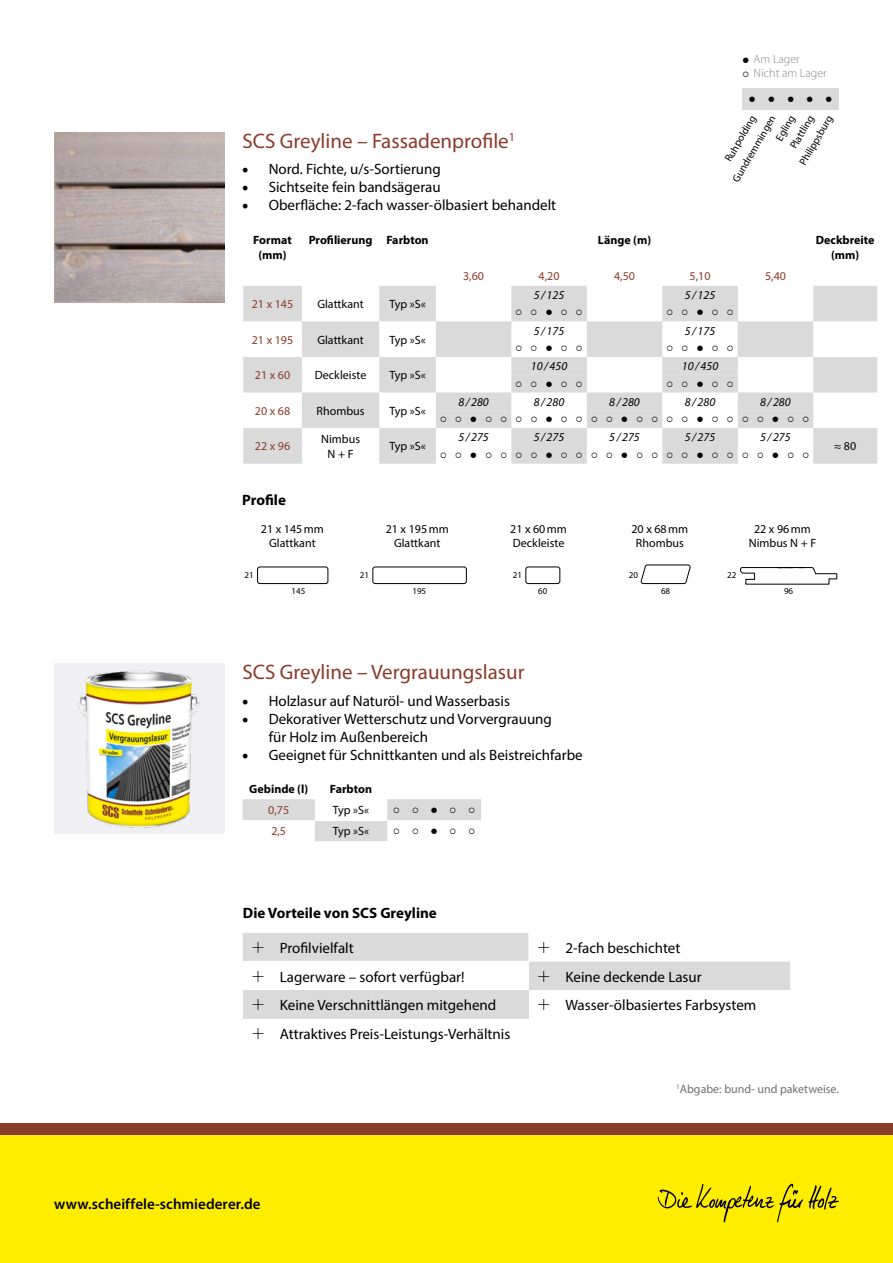
<style>
.page{position:relative;width:893px;height:1263px;background:#fff}
.page>*{position:absolute;margin:0;border:0;box-sizing:border-box;transform-origin:0 0}
.t1{font:21px "Myriad Pro";color:#8b3b2b}
.t2{font:15px/18px "Myriad Pro";color:#000}
.t3{font:700 15px "Myriad Pro";color:#000}
.t4{font:600 15px "Myriad Pro";letter-spacing:.005em;color:#000}
.t5{font:12px/14.4px "Myriad Pro";color:#000;text-align:center}
.t6{font:italic 12px "Myriad Pro";color:#000}
.t7{font:700 12px/14.4px "Myriad Pro";color:#000;text-align:center}
.t8{font:12px "Myriad Pro";color:#8b3b2b}
.t9{font:12px "Myriad Pro";color:#706f6f}
.t10{font:300 12px "Myriad Pro";color:#878787}
.t11{font:10.5px "Myriad Pro";color:#000}
.t12{font:9px "Myriad Pro";color:#000}
.t13{font:7.5px "Wingdings";color:#000}
.s1{font-family:"Minion Pro";font-size:18px}
.s2{color:#000}
</style>
<div class="page">
<div style="left:742px;top:88px;width:97px;height:22px;background:#dadada"></div>
<img style="left:54px;top:132px;width:170px;height:170px">
<div style="left:526px;top:567px;width:34px;height:17px;border:1px solid #000;border-radius:2px"></div>
<div style="left:257px;top:567px;width:71px;height:17px;border:1px solid #000;border-radius:2px"></div>
<div style="left:373px;top:567px;width:94px;height:17px;border:1px solid #000;border-radius:2px"></div>
<svg style="left:740px;top:567px;width:97px;height:18px"></svg>
<svg style="left:641px;top:564px;width:49px;height:20px"></svg>
<svg style="left:243px;top:286px;width:634px;height:178px"></svg>
<div style="left:54px;top:664px;width:170px;height:170px;background:#f0f0f4"></div>
<img style="left:77px;top:670px;width:123px;height:158px">
<div style="left:0;top:1130px;width:893px;height:133px;background:#ffed00"></div>
<div style="left:0;top:1123px;width:893px;height:11px;background:#8b3b2b"></div>
<svg style="left:657px;top:1184px;width:182px;height:38px"></svg>
<svg style="left:243px;top:933px;width:547px;height:85px"></svg>
<svg style="left:546px;top:310px;width:6px;height:5px"></svg>
<svg style="left:697px;top:310px;width:6px;height:5px"></svg>
<svg style="left:546px;top:345px;width:6px;height:6px"></svg>
<svg style="left:697px;top:345px;width:6px;height:6px"></svg>
<svg style="left:471px;top:452px;width:5px;height:6px"></svg>
<svg style="left:546px;top:452px;width:6px;height:6px"></svg>
<svg style="left:622px;top:452px;width:5px;height:6px"></svg>
<svg style="left:697px;top:452px;width:6px;height:6px"></svg>
<svg style="left:773px;top:452px;width:5px;height:6px"></svg>
<svg style="left:516px;top:310px;width:21px;height:5px"></svg>
<svg style="left:561px;top:310px;width:21px;height:5px"></svg>
<svg style="left:667px;top:310px;width:21px;height:5px"></svg>
<svg style="left:712px;top:310px;width:21px;height:5px"></svg>
<svg style="left:516px;top:345px;width:21px;height:6px"></svg>
<svg style="left:561px;top:345px;width:21px;height:6px"></svg>
<svg style="left:667px;top:345px;width:21px;height:6px"></svg>
<svg style="left:712px;top:345px;width:21px;height:6px"></svg>
<svg style="left:302px;top:357px;width:575px;height:71px"></svg>
<svg style="left:441px;top:452px;width:20px;height:6px"></svg>
<svg style="left:788px;top:452px;width:20px;height:6px"></svg>
<svg style="left:243px;top:799px;width:238px;height:42px"></svg>
<h1 class="t1" style="left:243px;top:128px;width:274px">SCS Greyline – Fassadenprofile<sup>1</sup></h1>
<p class="t2" style="left:242px;top:160px;width:201px"><span class="s1">•</span> Nord. Fichte, u/s-Sortierung</p>
<p class="t2" style="left:242px;top:178px;width:201px"><span class="s1">•</span> Sichtseite fein bandsägerau</p>
<p class="t2" style="left:242px;top:196px;width:316px"><span class="s1">•</span> Oberfläche: 2-fach wasser-ölbasiert behandelt</p>
<p class="t10" style="left:754px;top:52px;width:48px">Am Lager</p>
<p class="t10" style="left:742px;top:66px;width:86px"><span class="s2">○</span> Nicht am Lager</p>
<p class="t11" style="left:722px;top:157px;width:53px;rotate:-60deg">Ruhpolding</p>
<p class="t11" style="left:730px;top:178px;width:77px;rotate:-60deg">Gundremmingen</p>
<p class="t11" style="left:773px;top:137px;width:29px;rotate:-60deg">Egling</p>
<p class="t11" style="left:787px;top:144px;width:38px;rotate:-60deg">Plattling</p>
<p class="t11" style="left:796px;top:161px;width:57px;rotate:-60deg">Philippsburg</p>
<p class="t7" style="left:253px;top:233px;width:40px">Format (mm)</p>
<p class="t7" style="left:309px;top:233px;width:121px">Profilierung Farbton</p>
<p class="t7" style="left:598px;top:233px;width:55px">Länge (m)</p>
<p class="t7" style="left:816px;top:233px;width:60px">Deckbreite (mm)</p>
<p class="t8" style="left:463px;top:268px;width:22px">3,60</p>
<p class="t8" style="left:539px;top:268px;width:22px">4,20</p>
<p class="t8" style="left:614px;top:268px;width:22px">4,50</p>
<p class="t8" style="left:689px;top:268px;width:22px">5,10</p>
<p class="t8" style="left:765px;top:268px;width:22px">5,40</p>
<p class="t8" style="left:252px;top:297px;width:43px">21 x 145</p>
<p class="t5" style="left:317px;top:297px;width:48px">Glattkant</p>
<p class="t5" style="left:389px;top:297px;width:38px">Typ »S«</p>
<p class="t6" style="left:534px;top:288px;width:32px">5/125</p>
<p class="t6" style="left:685px;top:288px;width:32px">5/125</p>
<p class="t8" style="left:252px;top:332px;width:43px">21 x 195</p>
<p class="t5" style="left:317px;top:332px;width:48px">Glattkant</p>
<p class="t5" style="left:389px;top:332px;width:38px">Typ »S«</p>
<p class="t8" style="left:255px;top:368px;width:37px">21 x 60</p>
<p class="t5" style="left:315px;top:368px;width:53px">Deckleiste</p>
<p class="t5" style="left:389px;top:368px;width:38px">Typ »S«</p>
<p class="t8" style="left:255px;top:403px;width:37px">20 x 68</p>
<p class="t5" style="left:317px;top:403px;width:50px">Rhombus</p>
<p class="t5" style="left:389px;top:403px;width:38px">Typ »S«</p>
<p class="t8" style="left:255px;top:439px;width:37px">22 x 96</p>
<p class="t5" style="left:321px;top:432px;width:41px">Nimbus<br>N + F</p>
<p class="t5" style="left:389px;top:439px;width:38px">Typ »S«</p>
<p class="t6" style="left:534px;top:323px;width:32px">5/175</p>
<p class="t6" style="left:685px;top:323px;width:32px">5/175</p>
<p class="t6" style="left:531px;top:359px;width:38px">10 / 450</p>
<p class="t6" style="left:682px;top:359px;width:38px">10 / 450</p>
<p class="t6" style="left:458px;top:394px;width:32px">8/280</p>
<p class="t6" style="left:534px;top:394px;width:32px">8/280</p>
<p class="t6" style="left:609px;top:394px;width:32px">8/280</p>
<p class="t6" style="left:685px;top:394px;width:32px">8/280</p>
<p class="t6" style="left:760px;top:394px;width:32px">8/280</p>
<p class="t13" style="left:485px;top:415px;width:53px">○○○○</p>
<p class="t13" style="left:561px;top:415px;width:53px">○○○○</p>
<p class="t13" style="left:636px;top:415px;width:53px">○○○○</p>
<p class="t13" style="left:712px;top:415px;width:53px">○○○○</p>
<p class="t6" style="left:458px;top:430px;width:32px">5/275</p>
<p class="t6" style="left:534px;top:430px;width:32px">5/275</p>
<p class="t6" style="left:609px;top:430px;width:32px">5/275</p>
<p class="t6" style="left:685px;top:430px;width:32px">5/275</p>
<p class="t6" style="left:760px;top:430px;width:32px">5/275</p>
<p class="t13" style="left:485px;top:451px;width:53px">○○○○</p>
<p class="t13" style="left:561px;top:451px;width:53px">○○○○</p>
<p class="t13" style="left:636px;top:451px;width:53px">○○○○</p>
<p class="t13" style="left:712px;top:451px;width:53px">○○○○</p>
<p class="t3" style="left:242px;top:490px;width:45px">Profile</p>
<p class="t5" style="left:261px;top:521px;width:64px">21 x 145mm<br>Glattkant</p>
<p class="t12" style="left:245px;top:570px;width:11px">21</p>
<p class="t12" style="left:292px;top:586px;width:15px">145</p>
<p class="t12" style="left:360px;top:570px;width:11px">21</p>
<p class="t5" style="left:386px;top:521px;width:64px">21 x 195mm<br>Glattkant</p>
<p class="t12" style="left:412px;top:586px;width:15px">195</p>
<p class="t5" style="left:510px;top:521px;width:58px;text-align:left">21 x 60mm<br>Deckleiste</p>
<p class="t12" style="left:513px;top:570px;width:11px">21</p>
<p class="t12" style="left:538px;top:586px;width:11px">60</p>
<p class="t5" style="left:631px;top:521px;width:58px">20 x 68mm<br>Rhombus</p>
<p class="t12" style="left:629px;top:570px;width:11px">20</p>
<p class="t12" style="left:661px;top:586px;width:11px">68</p>
<p class="t12" style="left:727px;top:570px;width:11px">22</p>
<p class="t5" style="left:749px;top:521px;width:69px">22 x 96mm<br>Nimbus N + F</p>
<p class="t12" style="left:784px;top:586px;width:11px">96</p>
<p class="t5" style="left:834px;top:439px;width:24px">≈ 80</p>
<h1 class="t1" style="left:243px;top:659px;width:284px">SCS Greyline – Vergrauungslasur</h1>
<p class="t2" style="left:242px;top:691px;width:270px"><span class="s1">•</span> Holzlasur auf Naturöl- und Wasserbasis</p>
<p class="t2" style="left:269px;top:709px;width:285px;text-indent:-27px"><span class="s1">•</span> Dekorativer Wetterschutz und Vorvergrauung für Holz im Außenbereich</p>
<p class="t2" style="left:242px;top:745px;width:342px"><span class="s1">•</span> Geeignet für Schnittkanten und als Beistreichfarbe</p>
<p class="t7" style="left:249px;top:781px;width:60px">Gebinde (l)</p>
<p class="t7" style="left:330px;top:781px;width:44px">Farbton</p>
<p class="t8" style="left:268px;top:803px;width:22px">0,75</p>
<p class="t5" style="left:333px;top:803px;width:38px">Typ »S«</p>
<p class="t8" style="left:271px;top:824px;width:16px">2,5</p>
<p class="t5" style="left:333px;top:824px;width:38px">Typ »S«</p>
<p class="t3" style="left:243px;top:903px;width:195px">Die Vorteile von SCS Greyline</p>
<p class="t2" style="left:280px;top:939px;width:76px">Profilvielfalt</p>
<p class="t2" style="left:565px;top:939px;width:117px">2-fach beschichtet</p>
<p class="t2" style="left:280px;top:967px;width:186px">Lagerware – sofort verfügbar!</p>
<p class="t2" style="left:565px;top:967px;width:138px">Keine deckende Lasur</p>
<p class="t2" style="left:280px;top:996px;width:218px">Keine Verschnittlängen mitgehend</p>
<p class="t2" style="left:565px;top:996px;width:192px">Wasser-ölbasiertes Farbsystem</p>
<p class="t2" style="left:280px;top:1024px;width:232px">Attraktives Preis-Leistungs-Verhältnis</p>
<p class="t4" style="left:54px;top:1194px;width:208px">www.scheiffele-schmiederer.de</p>
<p class="t9" style="left:676px;top:1082px;width:164px"><sup>1</sup>Abgabe: bund- und paketweise.</p>
</div>
